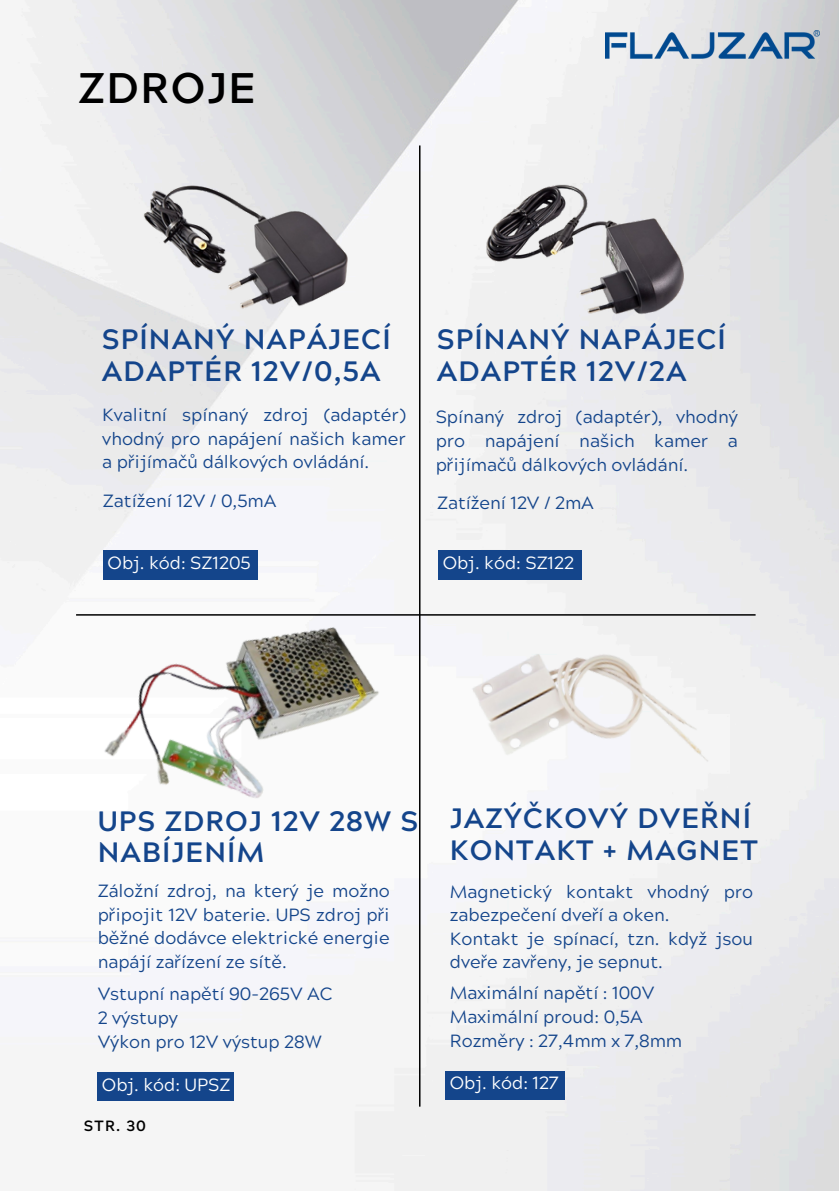
<style>
.page{position:relative;width:839px;height:1191px;background:#fff}
.page>*{position:absolute;margin:0;border:0;box-sizing:border-box;transform-origin:0 0}
.t1{font:700 42.8px "Acherus Grotesque";letter-spacing:.04em;color:#000}
.t2{font:700 28px/32px "Acherus Grotesque";letter-spacing:.04em;color:#14458b}
.t3{font:17.6px/23.6px "Acherus Grotesque";color:#14458b;text-align:justify}
.t4{font:17.6px "Acherus Grotesque";color:#fff}
.t5{font:700 14.8px "Acherus Grotesque";color:#000}
</style>
<div class="page">
<img style="left:0;top:0;width:838px;height:1191px">
<hr style="left:76px;top:614px;width:679px;height:2px;background:#000">
<div style="left:438px;top:550px;width:143px;height:30px;background:#14458b"></div>
<img style="left:138px;top:173px;width:218px;height:141px">
<img style="left:484px;top:174px;width:208px;height:145px">
<div style="left:98px;top:1072px;width:136px;height:28px;background:#14458b"></div>
<div style="left:445px;top:1071px;width:120px;height:28px;background:#14458b"></div>
<img style="left:59px;top:550px;width:350px;height:306px">
<img style="left:455px;top:604px;width:262px;height:213px">
<img style="left:605px;top:31px;width:215px;height:30px">
<hr style="left:419px;top:145px;width:1px;height:962px;background:#000">
<h3 class="t1" style="left:79px;top:71px;width:179px">ZDROJE</h3>
<h2 class="t2" style="left:102px;top:327px;width:290px">SPÍNANÝ NAPÁJECÍ<br>ADAPTÉR 12V/0,5A</h2>
<h2 class="t2" style="left:437px;top:327px;width:290px">SPÍNANÝ NAPÁJECÍ<br>ADAPTÉR 12V/2A</h2>
<h3 class="t3" style="left:102px;top:406px;width:305px">Kvalitní spínaný zdroj (adaptér) vhodný pro napájení našich kamer a přijímačů dálkových ovládání.</h3>
<h3 class="t3" style="left:103px;top:492px;width:175px">Zatížení 12V / 0,5mA</h3>
<h3 class="t3" style="left:435px;top:408px;width:304px">Spínaný zdroj (adaptér), vhodný pro napájení našich kamer a přijímačů dálkových ovládání.</h3>
<h3 class="t3" style="left:437px;top:493px;width:158px">Zatížení 12V / 2mA</h3>
<p class="t4" style="left:108px;top:556px;width:145px">Obj. kód: SZ1205</p>
<p class="t4" style="left:442px;top:556px;width:133px">Obj. kód: SZ122</p>
<p class="t2" style="left:98px;top:809px;width:322px;line-height:31px">UPS ZDROJ 12V 28W S<br>NABÍJENÍM</p>
<h2 class="t2" style="left:450px;top:806px;width:309px">JAZÝČKOVÝ DVEŘNÍ<br>KONTAKT + MAGNET</h2>
<h3 class="t3" style="left:98px;top:882px;width:293px">Záložní zdroj, na který je možno připojit 12V baterie. UPS zdroj při běžné dodávce elektrické energie napájí zařízení ze sítě.</h3>
<h3 class="t3" style="left:98px;top:984px;width:236px;line-height:24.4px;text-align:left">Vstupní napětí 90-265V AC<br>2 výstupy<br>Výkon pro 12V výstup 28W</h3>
<h2 class="t4" style="left:102px;top:1078px;width:130px">Obj. kód: UPSZ</h2>
<p class="t5" style="left:84px;top:1120px;width:64px">STR. 30</p>
<h3 class="t3" style="left:450px;top:882px;width:305px;text-align:left">Magnetický kontakt vhodný pro zabezpečení dveří a oken.<br>Kontakt je spínací, tzn. když jsou dveře zavřeny, je sepnut.</h3>
<h3 class="t3" style="left:450px;top:983px;width:234px;line-height:24.4px;text-align:left">Maximální napětí : 100V<br>Maximální proud: 0,5A<br>Rozměry : 27,4mm x 7,8mm</h3>
<h3 class="t4" style="left:450px;top:1076px;width:110px">Obj. kód: 127</h3>
</div>
